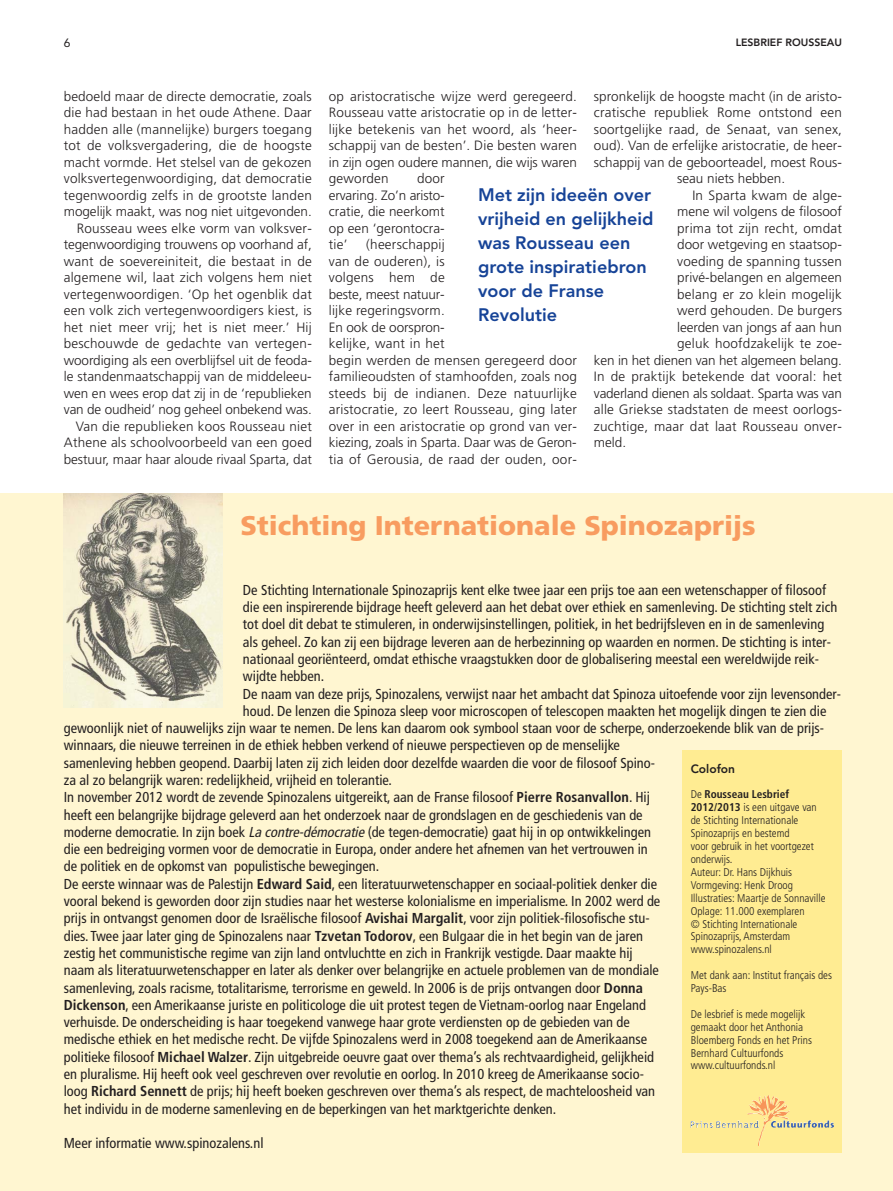
<style>
.page{position:relative;width:893px;height:1191px;background:#fff}
.page>*{position:absolute;margin:0;border:0;box-sizing:border-box;transform-origin:0 0}
.t1{font:900 27px "Frutiger LT";color:#f89c60}
.t2{font:800 18px/24px "Avenir LT";color:#164397}
.t3{font:condensed 14.4px "Frutiger LT";color:#231f20}
.t4{font:300 13.5px/16.5px "Frutiger LT";letter-spacing:.015em;color:#231f20;text-align:justify}
.t5{font:300 13.5px "Frutiger LT";letter-spacing:-.015em;color:#231f20}
.t6{font:300 13.5px "Frutiger LT";letter-spacing:-.01em;color:#231f20}
.t7{font:300 13.5px "Frutiger LT";letter-spacing:-.005em;color:#231f20}
.t8{font:800 12px "Avenir LT";color:#231f20}
.t9{font:12px "Avenir LT";color:#231f20}
.t10{font:300 condensed 11.25px/12.9px "Frutiger LT";color:#231f20}
.t11{font:800 10.5px "Avenir LT";color:#231f20}
.s1{font-weight:700}
.s2{font-style:italic}
</style>
<div class="page">
<div style="left:0;top:493px;width:893px;height:698px;background:#fff6d1"></div>
<div style="left:682px;top:750px;width:160px;height:402px;background:#ffec92"></div>
<img style="left:64px;top:493px;width:158px;height:214px">
<img style="left:722px;top:1096px;width:42px;height:32px">
<p class="t9" style="left:64px;top:38px;width:8px">6</p>
<p class="t4" style="left:64px;top:89px;width:250px;text-align:right">bedoeld maar de directe democratie, zoals die had bestaan in het oude Athene. Daar hadden alle (mannelijke) burgers toegang tot de volksvergadering, die de hoogste macht vormde. Het stelsel van de gekozen volksvertegenwoordiging, dat democratie tegenwoordig zelfs in de grootste landen mogelijk maakt, was nog niet uitgevonden.<br>Rousseau wees elke vorm van volksver&shy;tegenwoordiging trouwens op voorhand af, want de soevereiniteit, die bestaat in de algemene wil, laat zich volgens hem niet vertegenwoordigen. ‘Op het ogenblik dat een volk zich vertegenwoordigers kiest, is het niet meer vrij; het is niet meer.’ Hij beschouwde de gedachte van vertegen&shy;woordiging als een overblijfsel uit de feoda&shy;le standenmaatschappij van de middeleeu&shy;wen en wees erop dat zij in de ‘republieken van de oudheid’ nog geheel onbekend was.<br>Van die republieken koos Rousseau niet Athene als schoolvoorbeeld van een goed bestuur, maar haar aloude rivaal Sparta, dat</p>
<p class="t11" style="left:736px;top:38px;width:108px">LESBRIEF ROUSSEAU</p>
<p class="t4" style="left:594px;top:89px;width:250px">spronkelijk de hoogste macht (in de aristo-</p>
<p class="t4" style="left:594px;top:105px;width:250px">cratische republiek Rome ontstond een</p>
<p class="t4" style="left:594px;top:122px;width:250px">soortgelijke raad, de Senaat, van senex,</p>
<p class="t4" style="left:594px;top:138px;width:250px">oud). Van de erfelijke aristocratie, de heer-</p>
<p class="t4" style="left:594px;top:155px;width:250px">schappij van de geboorteadel, moest Rous-</p>
<p class="t4" style="left:677px;top:171px;width:109px">seau niets hebben.</p>
<p class="t4" style="left:692px;top:188px;width:151px">In Sparta kwam de alge-</p>
<p class="t4" style="left:677px;top:204px;width:166px">mene wil volgens de filosoof</p>
<p class="t4" style="left:677px;top:221px;width:166px">prima tot zijn recht, omdat</p>
<p class="t4" style="left:677px;top:237px;width:166px">door wetgeving en staatsop-</p>
<p class="t4" style="left:677px;top:254px;width:166px">voeding de spanning tussen</p>
<p class="t4" style="left:677px;top:270px;width:166px">privé-belangen en algemeen</p>
<p class="t4" style="left:677px;top:287px;width:166px">belang er zo klein mogelijk</p>
<p class="t4" style="left:677px;top:303px;width:166px">werd gehouden. De burgers</p>
<p class="t7" style="left:677px;top:321px;width:166px">leerden van jongs af aan hun</p>
<p class="t4" style="left:677px;top:336px;width:166px">geluk hoofdzakelijk te zoe-</p>
<p class="t6" style="left:594px;top:354px;width:249px">ken in het dienen van het algemeen belang.</p>
<p class="t4" style="left:594px;top:369px;width:250px">In de praktijk betekende dat vooral: het</p>
<p class="t5" style="left:594px;top:387px;width:250px">vaderland dienen als soldaat. Sparta was van</p>
<p class="t4" style="left:594px;top:402px;width:250px">alle Griekse stadstaten de meest oorlogs-</p>
<p class="t4" style="left:594px;top:419px;width:250px">zuchtige, maar dat laat Rousseau onver-</p>
<p class="t4" style="left:594px;top:435px;width:34px">meld.</p>
<p class="t4" style="left:329px;top:89px;width:250px">op aristocratische wijze werd geregeerd.<br>Rousseau vatte aristocratie op in de letter&shy;lijke betekenis van het woord, als ‘heer&shy;schappij van de besten’. Die besten waren in zijn ogen oudere mannen, die wijs waren geworden</p>
<p class="t4" style="left:329px;top:171px;width:117px;text-indent:88px">door ervaring. Zo’n aristo&shy;cratie, die neerkomt op een ‘gerontocra&shy;tie’</p>
<p class="t2" style="left:478px;top:184px;width:177px">Met zijn ideeën over vrijheid en gelijkheid was Rousseau een grote inspiratiebron voor de Franse<br>Revolutie</p>
<p class="t4" style="left:329px;top:237px;width:250px;text-align:left;text-indent:37px">(heerschappij<br>van de ouderen), is<br>volgens hem de<br>beste, meest natuur-<br>lijke regeringsvorm.<br>En ook de oorspron-<br>kelijke, want in het<br>begin werden de mensen geregeerd door familieoudsten of stamhoofden, zoals nog steeds bij de indianen. Deze natuurlijke aristocratie, zo leert Rousseau, ging later over in een aristocratie op grond van ver&shy;kiezing, zoals in Sparta. Daar was de Geron&shy;tia of Gerousia, de raad der ouden, oor-</p>
<h1 class="t1" style="left:240px;top:515px;width:517px">Stichting Internationale Spinozaprijs</h1>
<p class="t3" style="left:243px;top:584px;width:585px">De Stichting Internationale Spinozaprijs kent elke twee jaar een prijs toe aan een wetenschapper of filosoof</p>
<p class="t3" style="left:243px;top:601px;width:596px">die een inspirerende bijdrage heeft geleverd aan het debat over ethiek en samenleving. De stichting stelt zich</p>
<p class="t3" style="left:243px;top:618px;width:583px">tot doel dit debat te stimuleren, in onderwijsinstellingen, politiek, in het bedrijfsleven en in de samenleving</p>
<p class="t3" style="left:243px;top:636px;width:589px">als geheel. Zo kan zij een bijdrage leveren aan de herbezinning op waarden en normen. De stichting is inter-</p>
<p class="t3" style="left:243px;top:653px;width:578px">nationaal georiënteerd, omdat ethische vraagstukken door de globalisering meestal een wereldwijde reik-</p>
<p class="t3" style="left:243px;top:670px;width:83px">wijdte hebben.</p>
<p class="t3" style="left:243px;top:688px;width:600px">De naam van deze prijs, Spinozalens, verwijst naar het ambacht dat Spinoza uitoefende voor zijn levensonder-</p>
<p class="t3" style="left:243px;top:705px;width:585px">houd. De lenzen die Spinoza sleep voor microscopen of telescopen maakten het mogelijk dingen te zien die</p>
<p class="t3" style="left:64px;top:722px;width:762px">gewoonlijk niet of nauwelijks zijn waar te nemen. De lens kan daarom ook symbool staan voor de scherpe, onderzoekende blik van de prijs-</p>
<p class="t3" style="left:64px;top:739px;width:558px">winnaars, die nieuwe terreinen in de ethiek hebben verkend of nieuwe perspectieven op de menselijke</p>
<p class="t3" style="left:64px;top:757px;width:593px">samenleving hebben geopend. Daarbij laten zij zich leiden door dezelfde waarden die voor de filosoof Spino-</p>
<p class="t3" style="left:64px;top:774px;width:330px">za al zo belangrijk waren: redelijkheid, vrijheid en tolerantie.</p>
<p class="t3" style="left:64px;top:791px;width:588px">In november 2012 wordt de zevende Spinozalens uitgereikt, aan de Franse filosoof <span class="s1">Pierre Rosanvallon</span>. Hij</p>
<p class="t3" style="left:64px;top:809px;width:580px">heeft een belangrijke bijdrage geleverd aan het onderzoek naar de grondslagen en de geschiedenis van de</p>
<p class="t3" style="left:64px;top:826px;width:589px">moderne democratie. In zijn boek <span class="s2">La contre-démocratie</span>(de tegen-democratie) gaat hij in op ontwikkelingen</p>
<p class="t3" style="left:64px;top:843px;width:586px">die een bedreiging vormen voor de democratie in Europa, onder andere het afnemen van het vertrouwen in</p>
<p class="t3" style="left:64px;top:860px;width:317px">de politiek en de opkomst van populistische bewegingen.</p>
<p class="t3" style="left:64px;top:878px;width:595px">De eerste winnaar was de Palestijn <span class="s1">Edward Said</span>, een literatuurwetenschapper en sociaal-politiek denker die</p>
<p class="t3" style="left:64px;top:895px;width:598px">vooral bekend is geworden door zijn studies naar het westerse kolonialisme en imperialisme. In 2002 werd de</p>
<p class="t3" style="left:64px;top:912px;width:587px">prijs in ontvangst genomen door de Israëlische filosoof <span class="s1">Avishai Margalit</span>, voor zijn politiek-filosofische stu-</p>
<p class="t3" style="left:64px;top:930px;width:581px">dies. Twee jaar later ging de Spinozalens naar <span class="s1">Tzvetan Todorov</span>, een Bulgaar die in het begin van de jaren</p>
<p class="t3" style="left:64px;top:947px;width:570px">zestig het communistische regime van zijn land ontvluchtte en zich in Frankrijk vestigde. Daar maakte hij</p>
<p class="t3" style="left:64px;top:964px;width:597px">naam als literatuurwetenschapper en later als denker over belangrijke en actuele problemen van de mondiale</p>
<p class="t3" style="left:64px;top:981px;width:581px">samenleving, zoals racisme, totalitarisme, terrorisme en geweld. In 2006 is de prijs ontvangen door <span class="s1">Donna</span></p>
<p class="t3" style="left:64px;top:999px;width:584px"><span class="s1">Dickenson</span>, een Amerikaanse juriste en politicologe die uit protest tegen de Vietnam-oorlog naar Engeland</p>
<p class="t3" style="left:64px;top:1016px;width:567px">verhuisde. De onderscheiding is haar toegekend vanwege haar grote verdiensten op de gebieden van de</p>
<p class="t3" style="left:64px;top:1033px;width:585px">medische ethiek en het medische recht. De vijfde Spinozalens werd in 2008 toegekend aan de Amerikaanse</p>
<p class="t3" style="left:64px;top:1050px;width:592px">politieke filosoof <span class="s1">Michael Walzer</span>. Zijn uitgebreide oeuvre gaat over thema’s als rechtvaardigheid, gelijkheid</p>
<p class="t3" style="left:64px;top:1068px;width:582px">en pluralisme. Hij heeft ook veel geschreven over revolutie en oorlog. In 2010 kreeg de Amerikaanse socio-</p>
<p class="t3" style="left:64px;top:1085px;width:593px">loog <span class="s1">Richard Sennett</span> de prijs; hij heeft boeken geschreven over thema’s als respect, de machteloosheid van</p>
<p class="t3" style="left:64px;top:1102px;width:494px">het individu in de moderne samenleving en de beperkingen van het marktgerichte denken.</p>
<p class="t3" style="left:64px;top:1137px;width:201px">Meer informatie www.spinozalens.nl</p>
<p class="t8" style="left:691px;top:763px;width:46px">Colofon</p>
<p class="t10" style="left:691px;top:789px;width:136px">De <span class="s1">Rousseau Lesbrief<br>2012/2013</span> is een uitgave van de Stichting Internationale<br>Spinozaprijs en bestemd<br>voor gebruik in het voortgezet onderwijs.<br>Auteur: Dr. Hans Dijkhuis<br>Vormgeving: Henk Droog<br>Illustraties: Maartje de Sonnaville<br>Oplage: 11.000 exemplaren<br>© Stichting Internationale<br>Spinozaprijs, Amsterdam www.spinozalens.nl</p>
<p class="t10" style="left:691px;top:969px;width:143px">Met dank aan: Institut français des<br>Pays-Bas</p>
<p class="t10" style="left:691px;top:1008px;width:123px">De lesbrief is mede mogelijk gemaakt door het Anthonia<br>Bloemberg Fonds en het Prins<br>Bernhard Cultuurfonds www.cultuurfonds.nl</p>
</div>
